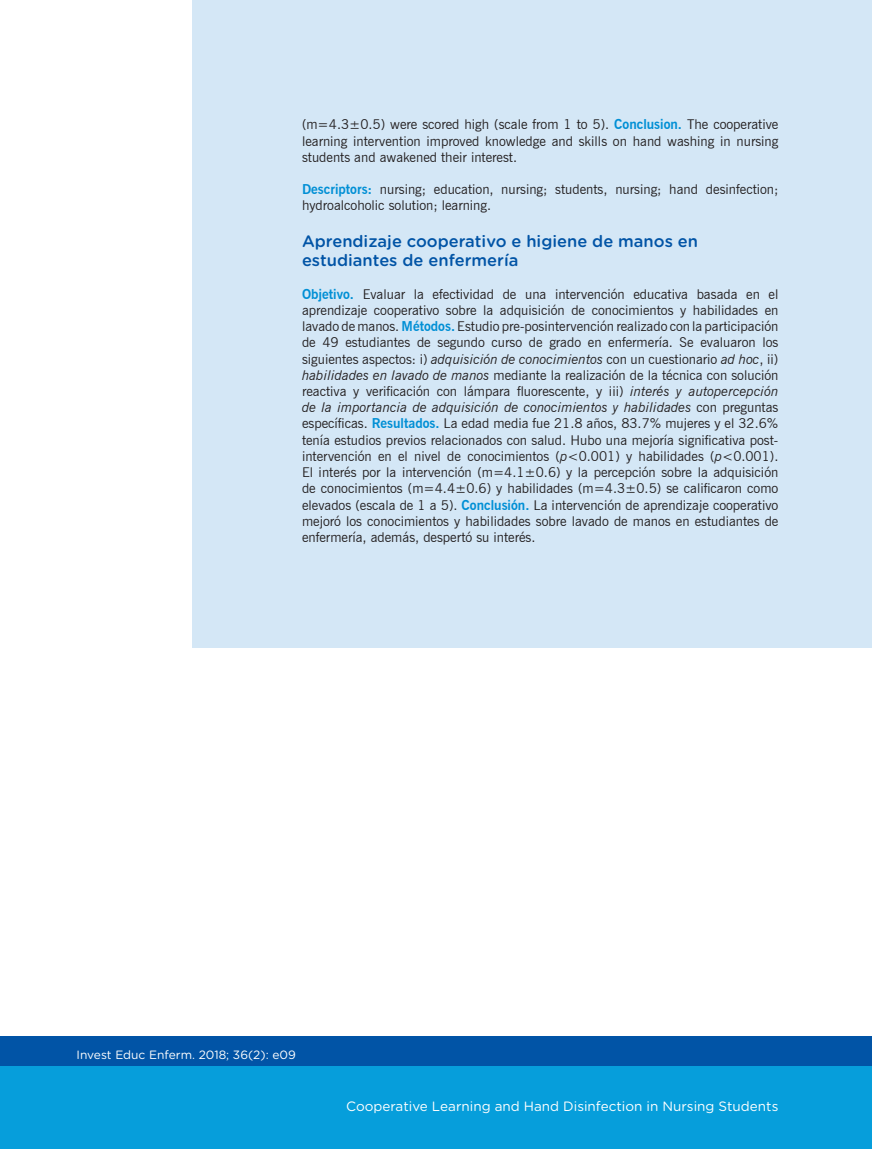
<style>
.page{position:relative;width:872px;height:1149px;background:#fff}
.page>*{position:absolute;margin:0;border:0;box-sizing:border-box;transform-origin:0 0}
.Título_Resumenes{font:500 16.5px/19.8px "Gotham Rounded";color:#0154a6}
.Texto_Corrido_Resume{font:13.5px/16.2px "News Gothic BT";color:#231f20;text-align:justify}
.Info_Pata{font:13.5px "Gotham Rounded";color:#fff}
.t1{font:12px "Gotham Rounded";color:#fff}
.s1{font-weight:700;color:#008fd5}
.s2{font-style:italic}
</style>
<div class="page">
<div style="left:192px;top:0;width:680px;height:647px;background:#d4e7f6"></div>
<div style="left:0;top:1035px;width:872px;height:113px;background:#0154a6"></div>
<div style="left:0;top:1065px;width:872px;height:83px;background:#069edb"></div>
<p class="Texto_Corrido_Resume" style="left:302px;top:116px;width:478px">(m=4.3±0.5) were scored high (scale from 1 to 5). <span class="s1">Conclusion.</span> The cooperative learning intervention improved knowledge and skills on hand washing in nursing students and awakened their interest.</p>
<p class="Texto_Corrido_Resume" style="left:302px;top:181px;width:478px"><span class="s1">Descriptors:</span> nursing; education, nursing; students, nursing; hand desinfection; hydroalcoholic solution; learning.</p>
<p class="Título_Resumenes" style="left:302px;top:230px;width:397px">Aprendizaje cooperativo e higiene de manos en estudiantes de enfermería</p>
<p class="Texto_Corrido_Resume" style="left:302px;top:286px;width:478px"><span class="s1">Objetivo.</span> Evaluar la efectividad de una intervención educativa basada en el aprendizaje cooperativo sobre la adquisición de conocimientos y habilidades en lavado de manos. <span class="s1">Métodos.</span> Estudio pre-posintervención realizado con la participación de 49 estudiantes de segundo curso de grado en enfermería. Se evaluaron los siguientes aspectos: i) <span class="s2">adquisición de conocimientos</span> con un cuestionario <span class="s2">ad hoc</span>, ii) <span class="s2">habilidades en lavado de manos</span> mediante la realización de la técnica con solución reactiva y verificación con lámpara fluorescente, y iii) <span class="s2">interés y autopercepción de la importancia de adquisición de conocimientos y habilidades</span> con preguntas específicas. <span class="s1">Resultados.</span> La edad media fue 21.8 años, 83.7% mujeres y el 32.6% tenía estudios previos relacionados con salud. Hubo una mejoría significativa post&shy;intervención en el nivel de conocimientos (<span class="s2">p</span>&lt;0.001) y habilidades (<span class="s2">p</span>&lt;0.001).<br>El interés por la intervención (m=4.1±0.6) y la percepción sobre la adquisición de conocimientos (m=4.4±0.6) y habilidades (m=4.3±0.5) se calificaron como elevados (escala de 1 a 5). <span class="s1">Conclusión.</span> La intervención de aprendizaje cooperativo mejoró los conocimientos y habilidades sobre lavado de manos en estudiantes de enfermería, además, despertó su interés.</p>
<p class="t1" style="left:77px;top:1046px;width:221px">Invest Educ Enferm. 2018; 36(2): e09</p>
<p class="Info_Pata" style="left:346px;top:1097px;width:433px">Cooperative Learning and Hand Disinfection in Nursing Students</p>
</div>
